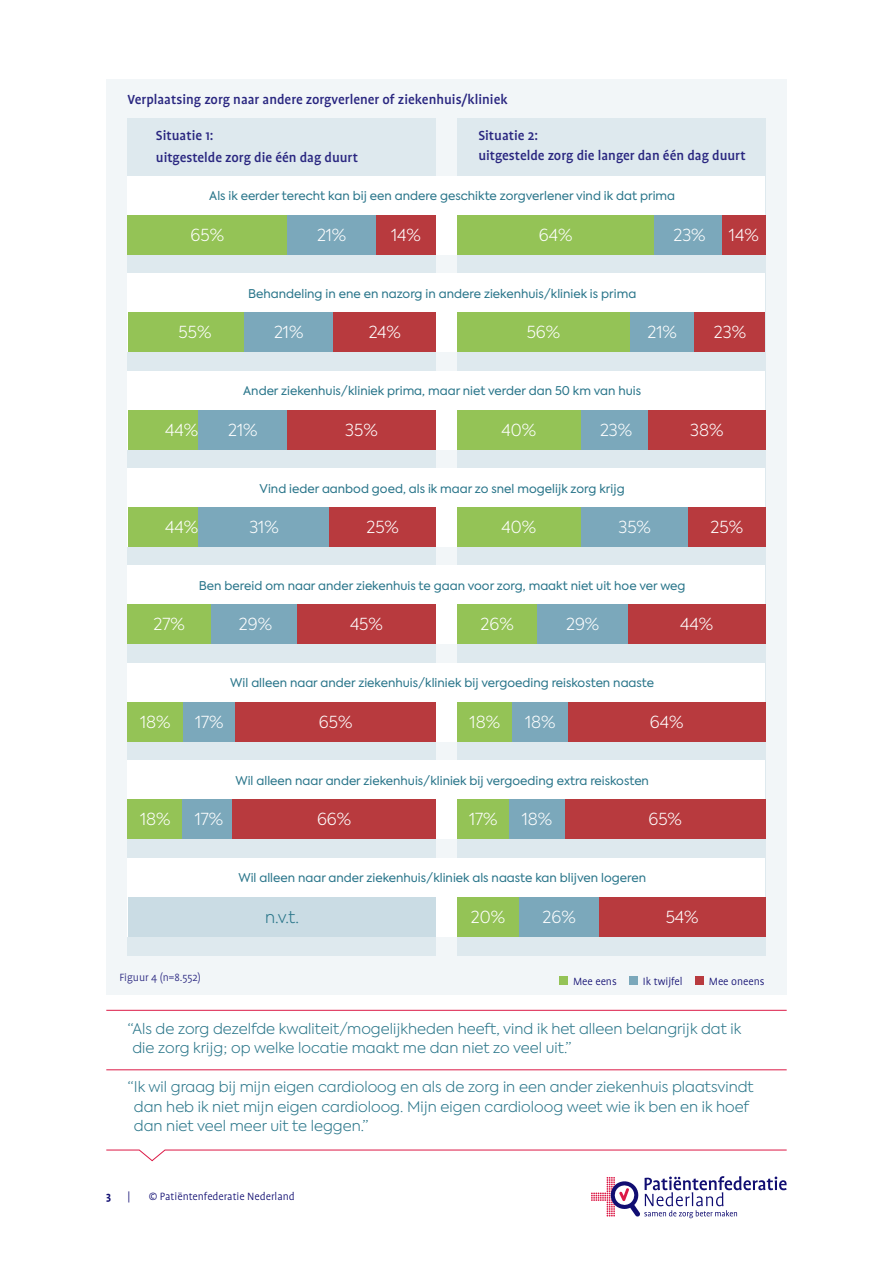
<style>
.page{position:relative;width:893px;height:1263px;background:#fff}
.page>*{position:absolute;margin:0;border:0;box-sizing:border-box;transform-origin:0 0}
.t1{font:300 16.5px "Axiforma";color:#fff}
.t2{font:300 16.5px "Axiforma";color:#2a768a}
.t3{font:500 15px "Profile OT";color:#292680}
.t4{font:300 14.7px/19.5px "Axiforma";color:#2a768a}
.t5{font:12px "Axiforma";color:#29758a}
.t6{font:300 12px "Profile OT";color:#110e72}
.t7{font:300 12px "Profile OT";color:#292680}
.t8{font:700 12px "Profile OT";color:#110e72}
</style>
<div class="page">
<svg style="left:591px;top:1176px;width:196px;height:42px"></svg>
<div style="left:107px;top:79px;width:680px;height:916px;background:#f2f6f8"></div>
<div style="left:128px;top:118px;width:308px;height:838px;background:#dee9ee"></div>
<div style="left:457px;top:118px;width:308px;height:838px;background:#dee9ee"></div>
<div style="left:128px;top:176px;width:637px;height:78px;background:#fff"></div>
<div style="left:128px;top:274px;width:637px;height:78px;background:#fff"></div>
<div style="left:128px;top:371px;width:637px;height:78px;background:#fff"></div>
<div style="left:128px;top:469px;width:637px;height:78px;background:#fff"></div>
<div style="left:128px;top:215px;width:159px;height:39px;background:#94c356"></div>
<div style="left:128px;top:313px;width:134px;height:39px;background:#94c356"></div>
<div style="left:128px;top:410px;width:107px;height:39px;background:#94c356"></div>
<div style="left:128px;top:508px;width:107px;height:39px;background:#94c356"></div>
<div style="left:457px;top:215px;width:197px;height:39px;background:#94c356"></div>
<div style="left:457px;top:313px;width:173px;height:39px;background:#94c356"></div>
<div style="left:457px;top:410px;width:123px;height:39px;background:#94c356"></div>
<div style="left:457px;top:508px;width:123px;height:39px;background:#94c356"></div>
<div style="left:287px;top:215px;width:89px;height:39px;background:#7ba8bb"></div>
<div style="left:244px;top:313px;width:89px;height:39px;background:#7ba8bb"></div>
<div style="left:198px;top:410px;width:89px;height:39px;background:#7ba8bb"></div>
<div style="left:198px;top:508px;width:132px;height:39px;background:#7ba8bb"></div>
<div style="left:654px;top:215px;width:71px;height:39px;background:#7ba8bb"></div>
<div style="left:630px;top:313px;width:64px;height:39px;background:#7ba8bb"></div>
<div style="left:581px;top:410px;width:71px;height:39px;background:#7ba8bb"></div>
<div style="left:581px;top:508px;width:108px;height:39px;background:#7ba8bb"></div>
<div style="left:376px;top:215px;width:60px;height:39px;background:#b83a3e"></div>
<div style="left:334px;top:313px;width:102px;height:39px;background:#b83a3e"></div>
<div style="left:287px;top:410px;width:149px;height:39px;background:#b83a3e"></div>
<div style="left:330px;top:508px;width:106px;height:39px;background:#b83a3e"></div>
<div style="left:722px;top:215px;width:43px;height:39px;background:#b83a3e"></div>
<div style="left:694px;top:313px;width:71px;height:39px;background:#b83a3e"></div>
<div style="left:648px;top:410px;width:117px;height:39px;background:#b83a3e"></div>
<div style="left:688px;top:508px;width:77px;height:39px;background:#b83a3e"></div>
<div style="left:128px;top:566px;width:637px;height:78px;background:#fff"></div>
<div style="left:128px;top:663px;width:637px;height:78px;background:#fff"></div>
<div style="left:128px;top:760px;width:637px;height:78px;background:#fff"></div>
<div style="left:128px;top:858px;width:637px;height:78px;background:#fff"></div>
<div style="left:560px;top:976px;width:8px;height:9px;background:#94c356"></div>
<div style="left:629px;top:976px;width:9px;height:9px;background:#7ba8bb"></div>
<div style="left:695px;top:976px;width:9px;height:9px;background:#b83a3e"></div>
<div style="left:128px;top:605px;width:83px;height:39px;background:#94c356"></div>
<div style="left:457px;top:605px;width:80px;height:39px;background:#94c356"></div>
<div style="left:211px;top:605px;width:89px;height:39px;background:#7ba8bb"></div>
<div style="left:537px;top:605px;width:91px;height:39px;background:#7ba8bb"></div>
<div style="left:297px;top:605px;width:139px;height:39px;background:#b83a3e"></div>
<div style="left:628px;top:605px;width:137px;height:39px;background:#b83a3e"></div>
<div style="left:128px;top:702px;width:55px;height:39px;background:#94c356"></div>
<div style="left:128px;top:800px;width:55px;height:39px;background:#94c356"></div>
<div style="left:457px;top:702px;width:56px;height:39px;background:#94c356"></div>
<div style="left:457px;top:800px;width:52px;height:39px;background:#94c356"></div>
<div style="left:457px;top:897px;width:62px;height:39px;background:#94c356"></div>
<div style="left:183px;top:702px;width:52px;height:39px;background:#7ba8bb"></div>
<div style="left:183px;top:800px;width:52px;height:39px;background:#7ba8bb"></div>
<div style="left:513px;top:702px;width:55px;height:39px;background:#7ba8bb"></div>
<div style="left:509px;top:800px;width:56px;height:39px;background:#7ba8bb"></div>
<div style="left:519px;top:897px;width:80px;height:39px;background:#7ba8bb"></div>
<div style="left:128px;top:897px;width:308px;height:39px;background:#cadce4"></div>
<div style="left:235px;top:702px;width:201px;height:39px;background:#b83a3e"></div>
<div style="left:232px;top:800px;width:204px;height:39px;background:#b83a3e"></div>
<div style="left:568px;top:702px;width:197px;height:39px;background:#b83a3e"></div>
<div style="left:565px;top:800px;width:200px;height:39px;background:#b83a3e"></div>
<div style="left:599px;top:897px;width:166px;height:39px;background:#b83a3e"></div>
<hr style="left:106px;top:1010px;width:681px;height:1px;background:#dc1946">
<hr style="left:106px;top:1069px;width:681px;height:1px;background:#dc1946">
<svg style="left:106px;top:1149px;width:681px;height:12px"></svg>
<p class="t3" style="left:128px;top:91px;width:382px">Verplaatsing zorg naar andere zorgverlener of ziekenhuis/kliniek</p>
<p class="t3" style="left:156px;top:127px;width:59px">Situatie 1:</p>
<p class="t3" style="left:156px;top:149px;width:204px">uitgestelde zorg die één dag duurt</p>
<p class="t3" style="left:478px;top:127px;width:61px">Situatie 2:</p>
<p class="t3" style="left:478px;top:147px;width:269px">uitgestelde zorg die langer dan één dag duurt</p>
<p class="t5" style="left:209px;top:188px;width:467px">Als ik eerder terecht kan bij een andere geschikte zorgverlener vind ik dat prima</p>
<p class="t1" style="left:191px;top:224px;width:35px">65%</p>
<p class="t1" style="left:317px;top:224px;width:31px">21%</p>
<p class="t1" style="left:391px;top:224px;width:31px">14%</p>
<p class="t1" style="left:539px;top:224px;width:35px">64%</p>
<p class="t1" style="left:673px;top:224px;width:34px">23%</p>
<p class="t1" style="left:729px;top:224px;width:31px">14%</p>
<p class="t1" style="left:179px;top:322px;width:34px">55%</p>
<p class="t5" style="left:248px;top:286px;width:390px">Behandeling in ene en nazorg in andere ziekenhuis/kliniek is prima</p>
<p class="t1" style="left:274px;top:322px;width:31px">21%</p>
<p class="t1" style="left:369px;top:322px;width:34px">24%</p>
<p class="t1" style="left:527px;top:322px;width:35px">56%</p>
<p class="t1" style="left:647px;top:322px;width:31px">21%</p>
<p class="t1" style="left:714px;top:322px;width:34px">23%</p>
<p class="t5" style="left:243px;top:383px;width:399px">Ander ziekenhuis/kliniek prima, maar niet verder dan 50 km van huis</p>
<p class="t1" style="left:165px;top:419px;width:35px">44%</p>
<p class="t1" style="left:165px;top:517px;width:35px">44%</p>
<p class="t1" style="left:228px;top:419px;width:31px">21%</p>
<p class="t1" style="left:345px;top:419px;width:34px">35%</p>
<p class="t1" style="left:501px;top:419px;width:36px">40%</p>
<p class="t1" style="left:600px;top:419px;width:34px">23%</p>
<p class="t5" style="left:260px;top:481px;width:367px">Vind ieder aanbod goed, als ik maar zo snel mogelijk zorg krijg</p>
<p class="t1" style="left:249px;top:517px;width:31px">31%</p>
<p class="t1" style="left:366px;top:517px;width:34px">25%</p>
<p class="t1" style="left:501px;top:517px;width:36px">40%</p>
<p class="t1" style="left:618px;top:517px;width:34px">35%</p>
<p class="t1" style="left:690px;top:419px;width:35px">38%</p>
<p class="t1" style="left:711px;top:517px;width:34px">25%</p>
<p class="t5" style="left:199px;top:578px;width:488px">Ben bereid om naar ander ziekenhuis te gaan voor zorg, maakt niet uit hoe ver weg</p>
<p class="t1" style="left:154px;top:614px;width:33px">27%</p>
<p class="t1" style="left:239px;top:614px;width:35px">29%</p>
<p class="t1" style="left:350px;top:614px;width:34px">45%</p>
<p class="t1" style="left:481px;top:614px;width:35px">26%</p>
<p class="t1" style="left:566px;top:614px;width:35px">29%</p>
<p class="t1" style="left:680px;top:614px;width:35px">44%</p>
<p class="t1" style="left:140px;top:711px;width:32px">18%</p>
<p class="t1" style="left:140px;top:809px;width:32px">18%</p>
<p class="t5" style="left:230px;top:675px;width:425px">Wil alleen naar ander ziekenhuis/kliniek bij vergoeding reiskosten naaste</p>
<p class="t1" style="left:195px;top:711px;width:30px">17%</p>
<p class="t1" style="left:319px;top:711px;width:35px">65%</p>
<p class="t1" style="left:470px;top:711px;width:32px">18%</p>
<p class="t1" style="left:525px;top:711px;width:32px">18%</p>
<p class="t1" style="left:650px;top:711px;width:35px">64%</p>
<p class="t1" style="left:195px;top:809px;width:30px">17%</p>
<p class="t5" style="left:235px;top:773px;width:415px">Wil alleen naar ander ziekenhuis/kliniek bij vergoeding extra reiskosten</p>
<p class="t1" style="left:317px;top:809px;width:36px">66%</p>
<p class="t1" style="left:469px;top:809px;width:30px">17%</p>
<p class="t1" style="left:522px;top:809px;width:32px">18%</p>
<p class="t1" style="left:648px;top:809px;width:35px">65%</p>
<p class="t5" style="left:238px;top:870px;width:409px">Wil alleen naar ander ziekenhuis/kliniek als naaste kan blijven logeren</p>
<p class="t2" style="left:265px;top:906px;width:35px">n.v.t.</p>
<p class="t1" style="left:543px;top:906px;width:35px">26%</p>
<p class="t1" style="left:471px;top:906px;width:36px">20%</p>
<p class="t1" style="left:666px;top:906px;width:34px">54%</p>
<p class="t7" style="left:119px;top:970px;width:83px">Figuur 4 (n=8.552)</p>
<p class="t6" style="left:573px;top:975px;width:45px">Mee eens</p>
<p class="t6" style="left:643px;top:975px;width:41px">Ik twijfel</p>
<p class="t6" style="left:709px;top:975px;width:57px">Mee oneens</p>
<p class="t4" style="left:132px;top:1018px;width:610px;text-indent:-5px">“Als de zorg dezelfde kwaliteit/mogelijkheden heeft, vind ik het alleen belangrijk dat ik die zorg krijg; op welke locatie maakt me dan niet zo veel uit.”</p>
<p class="t4" style="left:134px;top:1077px;width:621px;text-indent:-6px">“Ik wil graag bij mijn eigen cardioloog en als de zorg in een ander ziekenhuis plaatsvindt dan heb ik niet mijn eigen cardioloog. Mijn eigen cardioloog weet wie ik ben en ik hoef dan niet veel meer uit te leggen.”</p>
<p class="t8" style="left:106px;top:1190px;width:6px">3</p>
<p class="t6" style="left:128px;top:1190px;width:4px">|</p>
<p class="t6" style="left:149px;top:1190px;width:148px">© Patiëntenfederatie Nederland</p>
</div>
